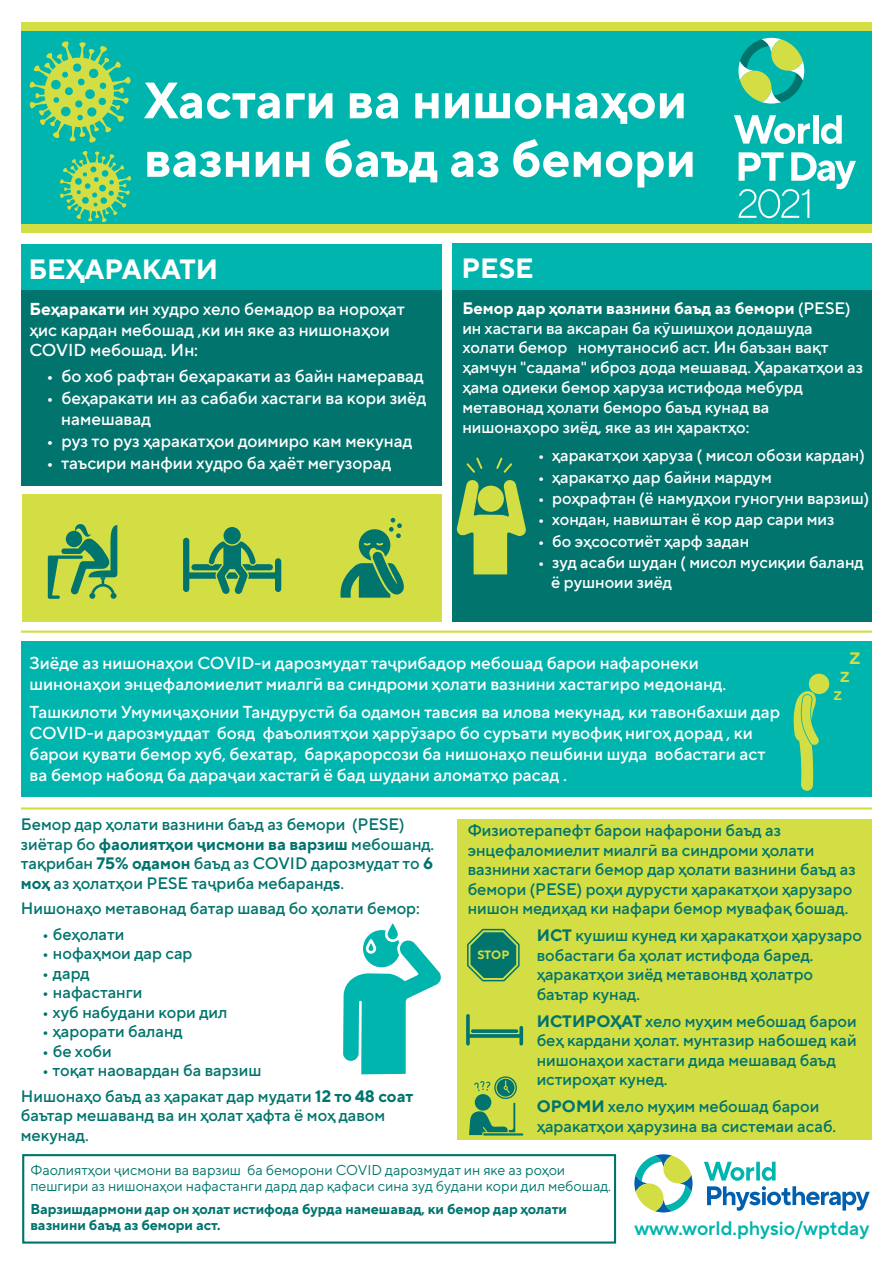
<style>
.page{position:relative;width:893px;height:1263px;background:#fff}
.page>*{position:absolute;margin:0;border:0;box-sizing:border-box;transform-origin:0 0}
.t1{font:700 51px/58.5px "TT Norms Pro";color:#fff}
.t2{font:700 27.75px "TT Norms Pro";color:#fff}
.t3{font:500 24px "TT Norms Pro";color:#d2de43}
.t4{font:500 21px "TT Norms Pro";color:#d2de43}
.t5{font:600 19.5px "TT Norms Pro";color:#00b5ae}
.t6{font:500 18px "TT Norms Pro";color:#d2de43}
.t7{font:500 17.25px/21px "TT Norms Pro";color:#fff}
.t8{font:500 16.5px/19.5px "TT Norms Pro";color:#00746d}
.t9{font:500 16.5px/19.8px "TT Norms Pro";color:#fff}
.t10{font:14.25px/16.5px "TT Norms Pro";color:#00746d}
.t11{font:700 14.25px/16.5px "TT Norms Pro";color:#00746d}
.t12{font:700 12px "TT Norms Pro";color:#d2de43}
.s1{font-weight:700}
</style>
<div class="page">
<div style="left:22px;top:494px;width:419px;height:127px;background:#d2de43"></div>
<div style="left:21px;top:25px;width:851px;height:199px;background:#00b5ae"></div>
<div style="left:21px;top:224px;width:851px;height:9px;background:#d2de43"></div>
<div style="left:21px;top:22px;width:851px;height:9px;background:#d2de43"></div>
<svg style="left:738px;top:38px;width:66px;height:66px"></svg>
<svg style="left:734px;top:115px;width:76px;height:29px"></svg>
<div style="left:813px;top:115px;width:6px;height:29px;background:#fff"></div>
<svg style="left:821px;top:115px;width:21px;height:29px"></svg>
<svg style="left:739px;top:152px;width:117px;height:66px"></svg>
<svg style="left:29px;top:41px;width:102px;height:102px"></svg>
<svg style="left:60px;top:151px;width:71px;height:72px"></svg>
<div style="left:21px;top:284px;width:420px;height:201px;background:#00746d"></div>
<div style="left:21px;top:244px;width:420px;height:46px;background:#00b5ae"></div>
<div style="left:452px;top:284px;width:420px;height:337px;background:#00746d"></div>
<div style="left:452px;top:244px;width:420px;height:46px;background:#00b5ae"></div>
<svg style="left:704px;top:1162px;width:166px;height:49px"></svg>
<svg style="left:634px;top:1154px;width:59px;height:58px"></svg>
<div style="left:22px;top:1154px;width:594px;height:89px;border:2px solid #00746d"></div>
<hr style="left:21px;top:631px;width:851px;height:2px;background:#d2de43">
<svg style="left:340px;top:518px;width:64px;height:80px"></svg>
<div style="left:224px;top:527px;width:17px;height:17px;background:#00746d;border-radius:50%"></div>
<svg style="left:183px;top:538px;width:98px;height:56px"></svg>
<svg style="left:48px;top:524px;width:69px;height:75px"></svg>
<div style="left:21px;top:642px;width:851px;height:155px;background:#00b5ae"></div>
<hr style="left:21px;top:807px;width:851px;height:2px;background:#d2de43">
<div style="left:457px;top:819px;width:415px;height:320px;background:#d2de43"></div>
<svg style="left:793px;top:688px;width:26px;height:103px"></svg>
<div style="left:809px;top:673px;width:20px;height:21px;background:#d2de43;border-radius:50%"></div>
<svg style="left:388px;top:923px;width:10px;height:16px"></svg>
<svg style="left:343px;top:930px;width:98px;height:144px"></svg>
<svg style="left:456px;top:480px;width:70px;height:94px"></svg>
<svg style="left:496px;top:457px;width:16px;height:16px"></svg>
<svg style="left:466px;top:457px;width:16px;height:16px"></svg>
<div style="left:478px;top:486px;width:26px;height:26px;background:#d2de43;border-radius:50%"></div>
<svg style="left:467px;top:928px;width:53px;height:54px"></svg>
<svg style="left:466px;top:1014px;width:57px;height:31px"></svg>
<svg style="left:469px;top:1076px;width:54px;height:59px"></svg>
<h1 class="t1" style="left:144px;top:67px;width:553px">Хастаги ва нишонаҳои вазнин баъд аз бемори</h1>
<h2 class="t2" style="left:28px;top:248px;width:191px">БЕҲАРАКАТИ</h2>
<p class="t7" style="left:29px;top:297px;width:377px"><span class="s1">Беҳаракати</span> ин худро хело бемадор ва нороҳат ҳис кардан мебошад ,ки ин яке аз нишонаҳои<br>COVID мебошад. Ин:</p>
<p class="t7" style="left:46px;top:364px;width:379px">• бо хоб рафтан беҳаракати аз байн намеравад</p>
<p class="t7" style="left:61px;top:386px;width:367px;text-indent:-15px">• беҳаракати ин аз сабаби хастаги ва кори зиёд намешавад</p>
<p class="t7" style="left:46px;top:429px;width:368px">• руз то руз ҳаракатҳои доимиро кам мекунад</p>
<p class="t7" style="left:46px;top:451px;width:347px">• таъсири манфии худро ба ҳаёт мегузорад</p>
<h2 class="t2" style="left:461px;top:248px;width:74px">PESE</h2>
<p class="t9" style="left:462px;top:297px;width:402px"><span class="s1">Бемор дар ҳолати вазнини баъд аз бемори</span> (PESE) ин хастаги ва аксаран ба кӯшишҳои додашуда холати бемор номутаносиб аст. Ин баъзан вақт ҳамчун "садама" иброз дода мешавад. Ҳаракатҳои аз ҳама одиеки бемор ҳаруза истифода мебурд метавонад ҳолати беморо баъд кунад ва нишонаҳоро зиёд, яке аз ин ҳарактҳо:</p>
<p class="t9" style="left:538px;top:444px;width:329px">• ҳаракатҳои ҳаруза ( мисол обози кардан)</p>
<p class="t9" style="left:538px;top:466px;width:236px">• ҳаракатҳо дар байни мардум</p>
<p class="t9" style="left:538px;top:487px;width:333px">• роҳрафтан (ё намудҳои гуногуни варзиш)</p>
<p class="t9" style="left:538px;top:508px;width:298px">• хондан, навиштан ё кор дар сари миз</p>
<p class="t9" style="left:538px;top:530px;width:213px">• бо эҳсосотиёт ҳарф задан</p>
<p class="t9" style="left:551px;top:551px;width:314px;text-indent:-13px">• зуд асаби шудан ( мисол мусиқии баланд ё рушноии зиёд</p>
<h3 class="t3" style="left:849px;top:638px;width:13px">z</h3>
<p class="t7" style="left:30px;top:651px;width:698px">Зиёде аз нишонаҳои COVID-и дарозмудат таҷрибадор мебошад барои нафаронеки шинонаҳои энцефаломиелит миалгӣ ва синдроми ҳолати вазнини хастагиро медонанд.</p>
<p class="t7" style="left:30px;top:700px;width:752px">Ташкилоти Умумиҷаҳонии Тандурустӣ ба одамон тавсия ва илова мекунад, ки тавонбахши дар COVID-и дарозмуддат бояд фаъолиятҳои ҳаррӯзаро бо суръати мувофиқ нигоҳ дорад , ки барои қувати бемор хуб, бехатар, барқарорсози ба нишонаҳо пешбини шуда вобастаги аст ва бемор набояд ба дараҷаи хастагӣ ё бад шудани аломатҳо расад .</p>
<p class="t8" style="left:468px;top:819px;width:389px">Физиотерапефт барои нафарони баъд аз энцефаломиелит миалгӣ ва синдроми ҳолати вазнини хастаги бемор дар ҳолати вазнини баъд аз бемори (PESE) роҳи дурусти ҳаракатҳои ҳарузаро нишон медиҳад ки нафари бемор мувафақ бошад.</p>
<p class="t8" style="left:537px;top:924px;width:327px"><span class="s1">ИСТ</span> кушиш кунед ки ҳаракатҳои ҳарузаро вобастаги ба ҳолат истифода баред. ҳаракатҳои зиёд метавонвд ҳолатро баътар кунад.</p>
<p class="t8" style="left:537px;top:1010px;width:322px"><span class="s1">ИСТИРОҲАТ</span> хело муҳим мебошад барои беҳ кардани ҳолат. мунтазир набошед кай нишонаҳои хастаги дида мешавад баъд истироҳат кунед.</p>
<p class="t8" style="left:537px;top:1095px;width:301px"><span class="s1">ОРОМИ</span> хело муҳим мебошад барои ҳаракатҳои ҳарузина ва системаи асаб.</p>
<p class="t4" style="left:840px;top:660px;width:12px">z</p>
<p class="t6" style="left:833px;top:680px;width:10px">z</p>
<p class="t8" style="left:21px;top:813px;width:415px">Бемор дар ҳолати вазнини баъд аз бемори (PESE) зиётар бо <span class="s1">фаолиятҳои ҷисмони ва варзиш</span> мебошанд. тақрибан <span class="s1">75% одамон</span> баъд аз COVID дарозмудат то <span class="s1">6 моҳ</span> аз ҳолатҳои PESE таҷриба мебаранд<span class="s1">s</span>.</p>
<p class="t8" style="left:21px;top:897px;width:400px">Нишонаҳо метавонад батар шавад бо ҳолати бемор:</p>
<p class="t8" style="left:42px;top:923px;width:84px">• беҳолати</p>
<p class="t8" style="left:42px;top:942px;width:152px">• нофаҳмои дар сар</p>
<p class="t8" style="left:42px;top:962px;width:49px">• дард</p>
<p class="t8" style="left:42px;top:981px;width:102px">• нафастанги</p>
<p class="t8" style="left:42px;top:1001px;width:187px">• хуб набудани кори дил</p>
<p class="t8" style="left:42px;top:1020px;width:142px">• ҳарорати баланд</p>
<p class="t8" style="left:42px;top:1040px;width:71px">• бе хоби</p>
<p class="t8" style="left:21px;top:1056px;width:394px;line-height:25.5px;text-indent:21px">• тоқат наовардан ба варзиш<br>Нишонаҳо баъд аз ҳаракат дар мудати <span class="s1">12 то 48 соат</span></p>
<p class="t8" style="left:21px;top:1104px;width:366px">баътар мешаванд ва ин ҳолат ҳафта ё моҳ давом мекунад.</p>
<p class="t10" style="left:30px;top:1160px;width:582px">Фаолиятҳои ҷисмони ва варзиш ба беморони COVID дарозмудат ин яке аз роҳои пешгири аз нишонаҳои нафастанги дард дар қафаси сина зуд будани кори дил мебошад.</p>
<p class="t11" style="left:30px;top:1199px;width:538px">Варзишдармони дар он ҳолат истифода бурда намешавад, ки бемор дар ҳолати вазнини баъд аз бемори аст.</p>
<p class="t12" style="left:478px;top:946px;width:33px">STOP</p>
<p class="t5" style="left:634px;top:1214px;width:236px">www.world.physio/wptday</p>
</div>
